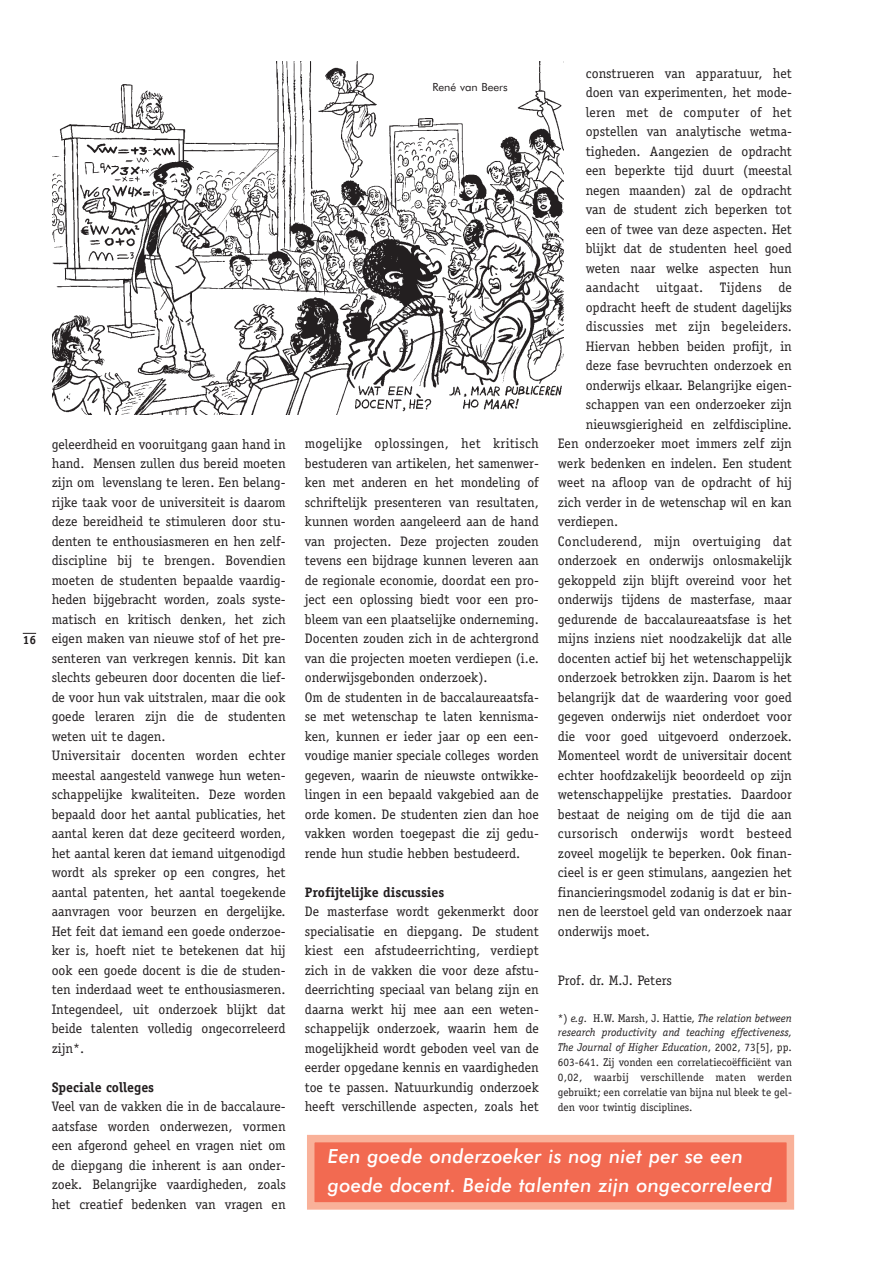
<style>
.page{position:relative;width:893px;height:1263px;background:#fff}
.page>*{position:absolute;margin:0;border:0;box-sizing:border-box;transform-origin:0 0}
.t1{font:italic 500 19.5px/28.5px "Futura BT";letter-spacing:.01em;color:#fff}
.t2{font:13.8px/19.5px "Officina Serif";color:#231f20}
.t3{font:13.8px "Officina Serif";letter-spacing:.02em;color:#231f20}
.t4{font:700 13.8px "Officina Serif";color:#231f20}
.t5{font:700 12px "Officina Serif";color:#231f20}
.t6{font:11.25px/15px "Officina Serif";color:#231f20;text-align:justify}
.t7{font:11.25px "Futura BT";color:#231f20}
.s1{font-style:italic}
</style>
<div class="page">
<svg style="left:23px;top:633px;width:13px;height:1px"></svg>
<div style="left:311px;top:1139px;width:479px;height:67px;background:#f26a51"></div>
<div style="left:307px;top:1135px;width:487px;height:75px;border:8px solid #f9b199"></div>
<img style="left:52px;top:62px;width:511px;height:353px">
<p class="t5" style="left:23px;top:635px;width:15px">16</p>
<p class="t2" style="left:52px;top:435px;width:235px">geleerdheid en vooruitgang gaan hand in hand. Mensen zullen dus bereid moeten zijn om levenslang te leren. Een belang&shy;rijke taak voor de universiteit is daarom deze bereidheid te stimuleren door stu&shy;denten te enthousiasmeren en hen zelf&shy;discipline bij te brengen. Bovendien moeten de studenten bepaalde vaardig&shy;heden bijgebracht worden, zoals syste&shy;matisch en kritisch denken, het zich eigen maken van nieuwe stof of het pre&shy;senteren van verkregen kennis. Dit kan slechts gebeuren door docenten die lief&shy;de voor hun vak uitstralen, maar die ook goede leraren zijn die de studenten weten uit te dagen.<br>Universitair docenten worden echter meestal aangesteld vanwege hun weten&shy;schappelijke kwaliteiten. Deze worden bepaald door het aantal publicaties, het aantal keren dat deze geciteerd worden, het aantal keren dat iemand uitgenodigd wordt als spreker op een congres, het aantal patenten, het aantal toegekende aanvragen voor beurzen en dergelijke.<br>Het feit dat iemand een goede onderzoe&shy;ker is, hoeft niet te betekenen dat hij ook een goede docent is die de studen&shy;ten inderdaad weet te enthousiasmeren.<br>Integendeel, uit onderzoek blijkt dat beide talenten volledig ongecorreleerd zijn*.</p>
<p class="t4" style="left:52px;top:1082px;width:104px">Speciale colleges</p>
<p class="t2" style="left:52px;top:1098px;width:235px;text-align:justify">Veel van de vakken die in de baccalaure&shy;aatsfase worden onderwezen, vormen een afgerond geheel en vragen niet om de diepgang die inherent is aan onder&shy;zoek. Belangrijke vaardigheden, zoals het creatief bedenken van vragen en</p>
<p class="t2" style="left:585px;top:65px;width:208px">construeren van apparatuur, het</p>
<p class="t2" style="left:585px;top:84px;width:208px">doen van experimenten, het mode-</p>
<p class="t3" style="left:585px;top:107px;width:208px">leren met de computer of het</p>
<p class="t2" style="left:585px;top:123px;width:208px">opstellen van analytische wetma-</p>
<p class="t2" style="left:585px;top:143px;width:208px">tigheden. Aangezien de opdracht</p>
<p class="t2" style="left:585px;top:162px;width:208px">een beperkte tijd duurt (meestal</p>
<p class="t2" style="left:585px;top:182px;width:208px">negen maanden) zal de opdracht</p>
<p class="t2" style="left:585px;top:201px;width:208px">van de student zich beperken tot</p>
<p class="t2" style="left:585px;top:221px;width:208px">een of twee van deze aspecten. Het</p>
<p class="t2" style="left:585px;top:240px;width:208px">blijkt dat de studenten heel goed</p>
<p class="t2" style="left:585px;top:260px;width:208px">weten naar welke aspecten hun</p>
<p class="t3" style="left:585px;top:283px;width:208px">aandacht uitgaat. Tijdens de</p>
<p class="t2" style="left:585px;top:299px;width:208px">opdracht heeft de student dagelijks</p>
<p class="t3" style="left:585px;top:322px;width:208px">discussies met zijn begeleiders.</p>
<p class="t2" style="left:585px;top:338px;width:208px">Hiervan hebben beiden profijt, in</p>
<p class="t2" style="left:585px;top:357px;width:208px">deze fase bevruchten onderzoek en</p>
<p class="t2" style="left:585px;top:377px;width:208px">onderwijs elkaar. Belangrijke eigen-</p>
<p class="t2" style="left:585px;top:396px;width:208px">schappen van een onderzoeker zijn</p>
<p class="t2" style="left:585px;top:416px;width:208px">nieuwsgierigheid en zelfdiscipline.</p>
<p class="t2" style="left:558px;top:435px;width:235px">Een onderzoeker moet immers zelf zijn</p>
<p class="t2" style="left:558px;top:455px;width:235px">werk bedenken en indelen. Een student</p>
<p class="t2" style="left:558px;top:474px;width:235px">weet na afloop van de opdracht of hij</p>
<p class="t2" style="left:558px;top:494px;width:235px">zich verder in de wetenschap wil en kan</p>
<p class="t2" style="left:558px;top:513px;width:62px">verdiepen.</p>
<p class="t3" style="left:558px;top:536px;width:235px">Concluderend, mijn overtuiging dat</p>
<p class="t2" style="left:558px;top:552px;width:235px">onderzoek en onderwijs onlosmakelijk</p>
<p class="t2" style="left:558px;top:572px;width:235px">gekoppeld zijn blijft overeind voor het</p>
<p class="t2" style="left:558px;top:591px;width:235px">onderwijs tijdens de masterfase, maar</p>
<p class="t2" style="left:558px;top:611px;width:235px">gedurende de baccalaureaatsfase is het</p>
<p class="t2" style="left:558px;top:630px;width:235px">mijns inziens niet noodzakelijk dat alle</p>
<p class="t2" style="left:558px;top:650px;width:235px">docenten actief bij het wetenschappelijk</p>
<p class="t2" style="left:558px;top:669px;width:235px">onderzoek betrokken zijn. Daarom is het</p>
<p class="t2" style="left:558px;top:689px;width:235px">belangrijk dat de waardering voor goed</p>
<p class="t2" style="left:558px;top:708px;width:235px">gegeven onderwijs niet onderdoet voor</p>
<p class="t2" style="left:558px;top:728px;width:235px">die voor goed uitgevoerd onderzoek.</p>
<p class="t2" style="left:558px;top:747px;width:235px">Momenteel wordt de universitair docent</p>
<p class="t2" style="left:558px;top:767px;width:235px">echter hoofdzakelijk beoordeeld op zijn</p>
<p class="t2" style="left:558px;top:786px;width:235px">wetenschappelijke prestaties. Daardoor</p>
<p class="t2" style="left:558px;top:806px;width:235px">bestaat de neiging om de tijd die aan</p>
<p class="t3" style="left:558px;top:829px;width:235px">cursorisch onderwijs wordt besteed</p>
<p class="t2" style="left:558px;top:845px;width:235px">zoveel mogelijk te beperken. Ook finan-</p>
<p class="t2" style="left:558px;top:864px;width:235px">cieel is er geen stimulans, aangezien het</p>
<p class="t2" style="left:558px;top:884px;width:235px">financieringsmodel zodanig is dat er bin-</p>
<p class="t2" style="left:558px;top:903px;width:235px">nen de leerstoel geld van onderzoek naar</p>
<p class="t2" style="left:558px;top:923px;width:93px">onderwijs moet.</p>
<p class="t2" style="left:558px;top:972px;width:115px">Prof. dr. M.J. Peters</p>
<p class="t6" style="left:558px;top:1011px;width:235px">*) <span class="s1">e.g.</span> H.W. Marsh, J. Hattie, <span class="s1">The relation between research productivity and teaching effectiveness, The Journal of Higher Education</span>, 2002, 73[5], pp.<br>603-641. Zij vonden een correlatiecoëfficiënt van 0,02, waarbij verschillende maten werden gebruikt; een correlatie van bijna nul bleek te gel&shy;den voor twintig disciplines.</p>
<h1 class="t1" style="left:328px;top:1144px;width:446px">Een goede onderzoeker is nog niet per se een goede docent. Beide talenten zijn ongecorreleerd</h1>
<p class="t7" style="left:432px;top:83px;width:77px">René van Beers</p>
<p class="t7" style="left:399px;top:353px;width:77px;rotate:-90deg">René van Beers</p>
<p class="t2" style="left:305px;top:435px;width:235px">mogelijke oplossingen, het kritisch bestuderen van artikelen, het samenwer&shy;ken met anderen en het mondeling of schriftelijk presenteren van resultaten, kunnen worden aangeleerd aan de hand van projecten. Deze projecten zouden tevens een bijdrage kunnen leveren aan de regionale economie, doordat een pro&shy;ject een oplossing biedt voor een pro&shy;bleem van een plaatselijke onderneming.<br>Docenten zouden zich in de achtergrond van die projecten moeten verdiepen (i.e. onderwijsgebonden onderzoek).<br>Om de studenten in de baccalaureaatsfa&shy;se met wetenschap te laten kennisma&shy;ken, kunnen er ieder jaar op een een&shy;voudige manier speciale colleges worden gegeven, waarin de nieuwste ontwikke&shy;lingen in een bepaald vakgebied aan de orde komen. De studenten zien dan hoe vakken worden toegepast die zij gedu&shy;rende hun studie hebben bestudeerd.</p>
<p class="t4" style="left:305px;top:887px;width:141px">Profijtelijke discussies</p>
<p class="t2" style="left:305px;top:903px;width:235px;text-align:justify">De masterfase wordt gekenmerkt door specialisatie en diepgang. De student kiest een afstudeerrichting, verdiept zich in de vakken die voor deze afstu&shy;deerrichting speciaal van belang zijn en daarna werkt hij mee aan een weten&shy;schappelijk onderzoek, waarin hem de mogelijkheid wordt geboden veel van de eerder opgedane kennis en vaardigheden toe te passen. Natuurkundig onderzoek heeft verschillende aspecten, zoals het</p>
</div>
